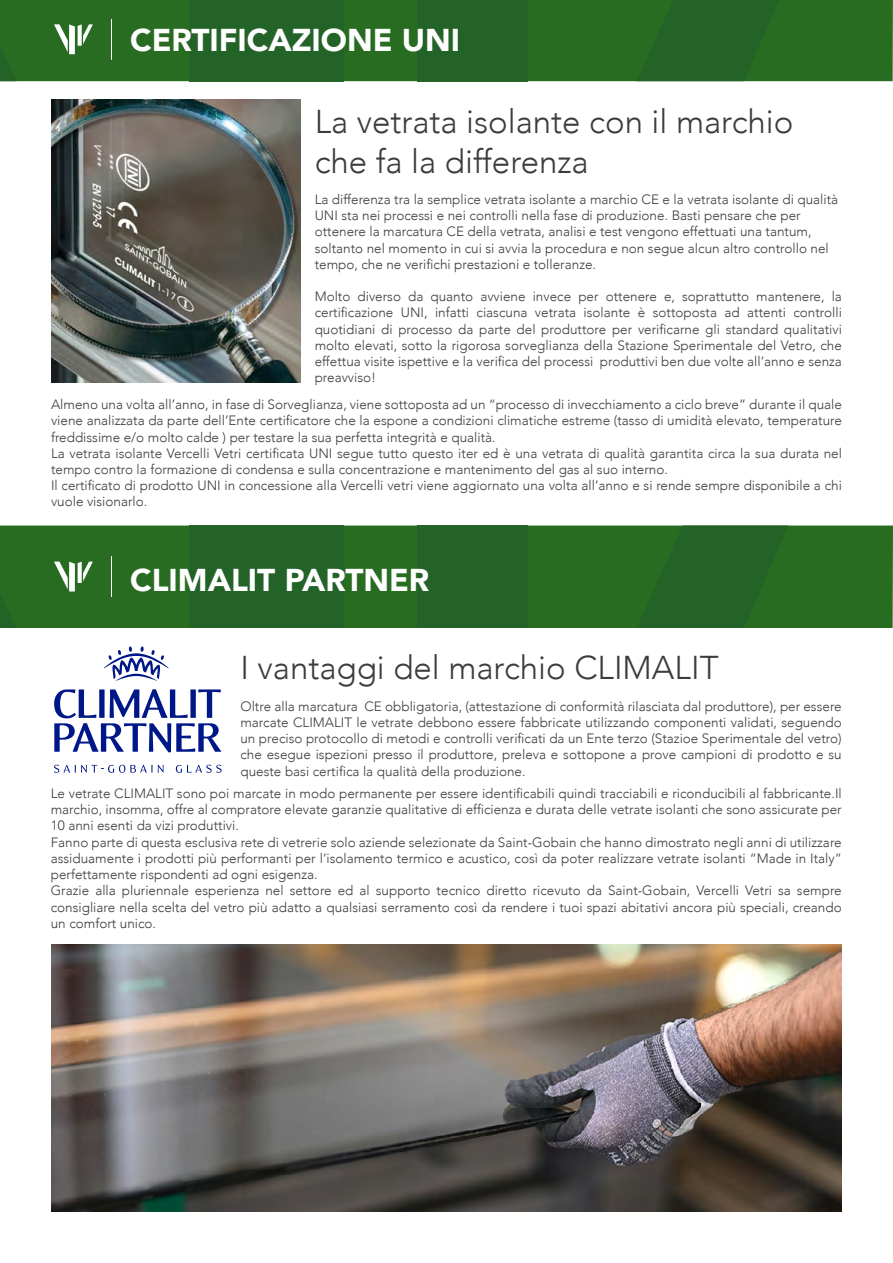
<style>
.page{position:relative;width:893px;height:1263px;background:#fff}
.page>*{position:absolute;margin:0;border:0;box-sizing:border-box;transform-origin:0 0}
.t1{font:300 33px/39.6px "Avenir";color:#3c3c3b}
.t2{font:900 31.5px "Avenir";color:#fff}
.t3{font:300 13.5px/16.2px "Avenir";color:#3c3c3b}
</style>
<div class="page">
<img style="left:51px;top:944px;width:791px;height:268px">
<div style="left:0;top:0;width:893px;height:81px;background:#286c21"></div>
<div style="left:417px;top:0;width:111px;height:81px;background:#246328"></div>
<div style="left:189px;top:0;width:155px;height:81px;background:#246328"></div>
<div style="left:0;top:525px;width:893px;height:103px;background:#286c21"></div>
<svg style="left:636px;top:525px;width:152px;height:1px"></svg>
<div style="left:417px;top:525px;width:111px;height:103px;background:#246328"></div>
<div style="left:189px;top:525px;width:155px;height:103px;background:#246328"></div>
<svg style="left:54px;top:24px;width:39px;height:30px"></svg>
<svg style="left:54px;top:562px;width:39px;height:29px"></svg>
<hr style="left:111px;top:19px;width:1px;height:41px;background:#fff">
<hr style="left:111px;top:556px;width:1px;height:41px;background:#fff">
<img style="left:51px;top:100px;width:249px;height:282px">
<svg style="left:104px;top:646px;width:65px;height:35px"></svg>
<svg style="left:54px;top:689px;width:167px;height:63px"></svg>
<svg style="left:54px;top:765px;width:98px;height:8px"></svg>
<svg style="left:158px;top:765px;width:6px;height:8px"></svg>
<svg style="left:176px;top:765px;width:46px;height:8px"></svg>
<h2 class="t2" style="left:130px;top:13px;width:332px">CERTIFICAZIONE UNI</h2>
<h1 class="t1" style="left:315px;top:102px;width:480px">La vetrata isolante con il marchio che fa la differenza</h1>
<p class="t3" style="left:315px;top:191px;width:525px">La differenza tra la semplice vetrata isolante a marchio CE e la vetrata isolante di qualità UNI sta nei processi e nei controlli nella fase di produzione. Basti pensare che per ottenere la marcatura CE della vetrata, analisi e test vengono effettuati una tantum, soltanto nel momento in cui si avvia la procedura e non segue alcun altro controllo nel tempo, che ne verifichi prestazioni e tolleranze.</p>
<p class="t3" style="left:315px;top:288px;width:529px;text-align:justify">Molto diverso da quanto avviene invece per ottenere e, soprattutto mantenere, la certificazione UNI, infatti ciascuna vetrata isolante è sottoposta ad attenti controlli quotidiani di processo da parte del produttore per verificarne gli standard qualitativi molto elevati, sotto la rigorosa sorveglianza della Stazione Sperimentale del Vetro, che effettua visite ispettive e la verifica del processi produttivi ben due volte all’anno e senza preavviso!</p>
<p class="t3" style="left:51px;top:396px;width:792px">Almeno una volta all’anno, in fase di Sorveglianza, viene sottoposta ad un “processo di invecchiamento a ciclo breve” durante il quale viene analizzata da parte dell’Ente certificatore che la espone a condizioni climatiche estreme (tasso di umidità elevato, temperature freddissime e/o molto calde ) per testare la sua perfetta integrità e qualità.<br>La vetrata isolante Vercelli Vetri certificata UNI segue tutto questo iter ed è una vetrata di qualità garantita circa la sua durata nel tempo contro la formazione di condensa e sulla concentrazione e mantenimento del gas al suo interno.<br>Il certificato di prodotto UNI in concessione alla Vercelli vetri viene aggiornato una volta all’anno e si rende sempre disponibile a chi vuole visionarlo.</p>
<h2 class="t2" style="left:130px;top:553px;width:301px">CLIMALIT PARTNER</h2>
<h1 class="t1" style="left:240px;top:648px;width:480px">I vantaggi del marchio CLIMALIT</h1>
<p class="t3" style="left:240px;top:698px;width:603px;text-align:justify">Oltre alla marcatura CE obbligatoria, (attestazione di conformità rilasciata dal produttore), per essere marcate CLIMALIT le vetrate debbono essere fabbricate utilizzando componenti validati, seguendo un preciso protocollo di metodi e controlli verificati da un Ente terzo (Stazioe Sperimentale del vetro) che esegue ispezioni presso il produttore, preleva e sottopone a prove campioni di prodotto e su queste basi certifica la qualità della produzione.</p>
<p class="t3" style="left:51px;top:785px;width:792px">Le vetrate CLIMALIT sono poi marcate in modo permanente per essere identificabili quindi tracciabili e riconducibili al fabbricante.Il marchio, insomma, offre al compratore elevate garanzie qualitative di efficienza e durata delle vetrate isolanti che sono assicurate per 10 anni esenti da vizi produttivi.<br>Fanno parte di questa esclusiva rete di vetrerie solo aziende selezionate da Saint-Gobain che hanno dimostrato negli anni di utilizzare assiduamente i prodotti più performanti per l’isolamento termico e acustico, così da poter realizzare vetrate isolanti “Made in Italy” perfettamente rispondenti ad ogni esigenza.<br>Grazie alla pluriennale esperienza nel settore ed al supporto tecnico diretto ricevuto da Saint-Gobain, Vercelli Vetri sa sempre consigliare nella scelta del vetro più adatto a qualsiasi serramento così da rendere i tuoi spazi abitativi ancora più speciali, creando un comfort unico.</p>
</div>
